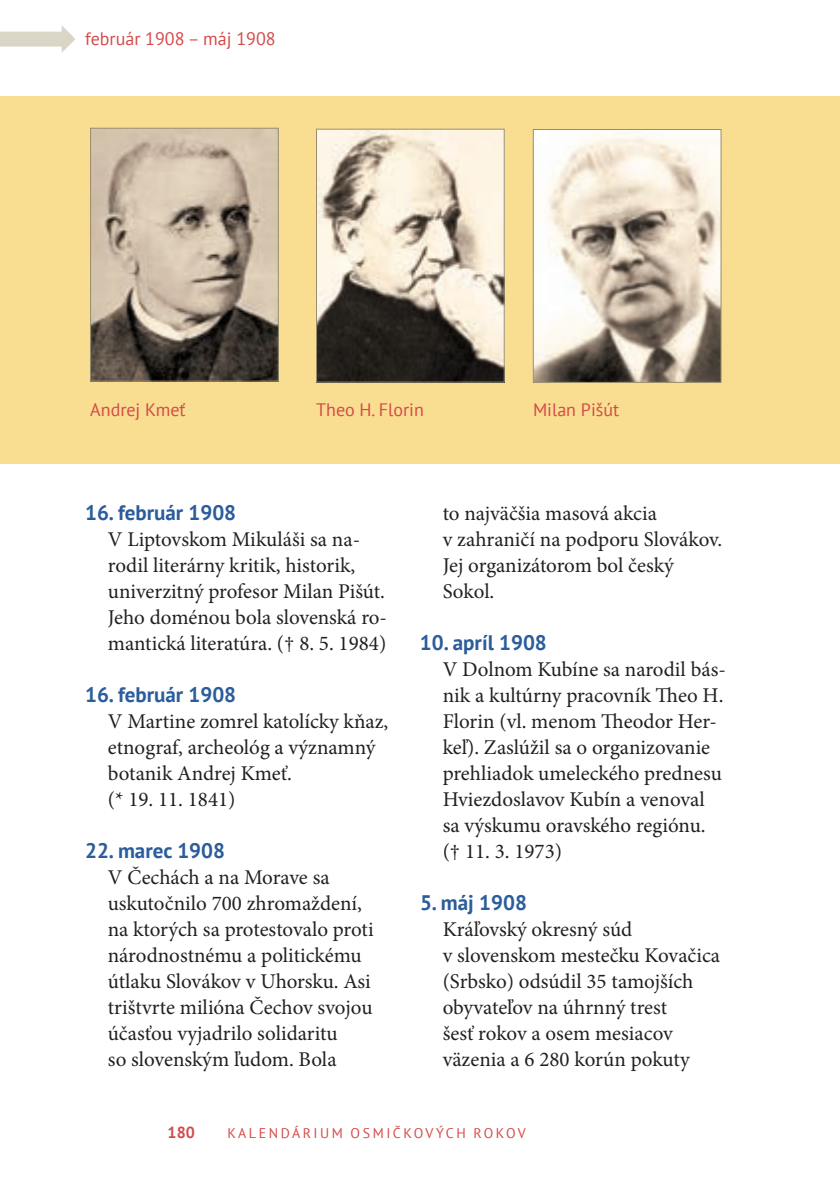
<style>
.page{position:relative;width:840px;height:1191px;background:#fff}
.page>*{position:absolute;margin:0;border:0;box-sizing:border-box;transform-origin:0 0}
.t1{font:21px/26px "Minion Pro";color:#231f20}
.t2{font:700 21px "PT Sans";color:#2b5c9b}
.t3{font:18px "PT Sans";color:#d54a49}
.t4{font:700 16px "PT Sans";color:#d54a49}
.t5{font:14px "PT Sans";letter-spacing:.18em;color:#d54a49}
</style>
<div class="page">
<svg style="left:0;top:25px;width:75px;height:28px"></svg>
<div style="left:0;top:96px;width:839px;height:367px;background:#f9dd91"></div>
<img style="left:534px;top:131px;width:184px;height:250px">
<div style="left:532px;top:129px;width:188px;height:254px;border:1px solid #998e6c"></div>
<img style="left:92px;top:130px;width:184px;height:249px">
<div style="left:90px;top:128px;width:188px;height:253px;border:1px solid #998e6c"></div>
<img style="left:318px;top:131px;width:184px;height:249px">
<div style="left:316px;top:129px;width:188px;height:253px;border:1px solid #998e6c"></div>
<p class="t3" style="left:85px;top:27px;width:192px">február 1908 – máj 1908</p>
<p class="t3" style="left:90px;top:398px;width:97px">Andrej Kmeť</p>
<p class="t3" style="left:316px;top:398px;width:109px">Theo H. Florin</p>
<p class="t3" style="left:532px;top:398px;width:88px">Milan Pišút</p>
<p class="t2" style="left:85px;top:499px;width:152px">16. február 1908</p>
<p class="t1" style="left:108px;top:528px;width:280px">V Liptovskom Mikuláši sa na&shy;rodil literárny kritik, historik, univerzitný profesor Milan Pišút.<br>Jeho doménou bola slovenská ro&shy;mantická literatúra. († 8. 5. 1984)</p>
<p class="t2" style="left:85px;top:681px;width:152px">16. február 1908</p>
<p class="t1" style="left:108px;top:710px;width:282px">V Martine zomrel katolícky kňaz, etnograf, archeológ a významný botanik Andrej Kmeť.<br>(* 19. 11. 1841)</p>
<p class="t2" style="left:85px;top:837px;width:141px">22. marec 1908</p>
<p class="t1" style="left:108px;top:866px;width:267px">V Čechách a na Morave sa uskutočnilo 700 zhromaždení, na ktorých sa protestovalo proti národnostnému a politickému útlaku Slovákov v Uhorsku. Asi trištvrte milióna Čechov svojou účasťou vyjadrilo solidaritu<br>so slovenským ľudom. Bola</p>
<p class="t1" style="left:442px;top:502px;width:281px">to najväčšia masová akcia<br>v zahraničí na podporu Slovákov.<br>Jej organizátorom bol český<br>Sokol.</p>
<p class="t2" style="left:420px;top:629px;width:128px">10. apríl 1908</p>
<p class="t1" style="left:442px;top:658px;width:284px">V Dolnom Kubíne sa narodil bás&shy;nik a kultúrny pracovník Theo H.<br>Florin (vl. menom Theodor Her&shy;keľ). Zaslúžil sa o organizovanie prehliadok umeleckého prednesu<br>Hviezdoslavov Kubín a venoval sa výskumu oravského regiónu. († 11. 3. 1973)</p>
<p class="t2" style="left:420px;top:889px;width:108px">5. máj 1908</p>
<p class="t1" style="left:442px;top:918px;width:279px">Kráľovský okresný súd<br>v slovenskom mestečku Kovačica (Srbsko) odsúdil 35 tamojších obyvateľov na úhrnný trest<br>šesť rokov a osem mesiacov väzenia a 6 280 korún pokuty</p>
<p class="t4" style="left:167px;top:1121px;width:29px">180</p>
<p class="t5" style="left:227px;top:1123px;width:299px">KALENDÁRIUM OSMIČKOVÝCH ROKOV</p>
</div>
